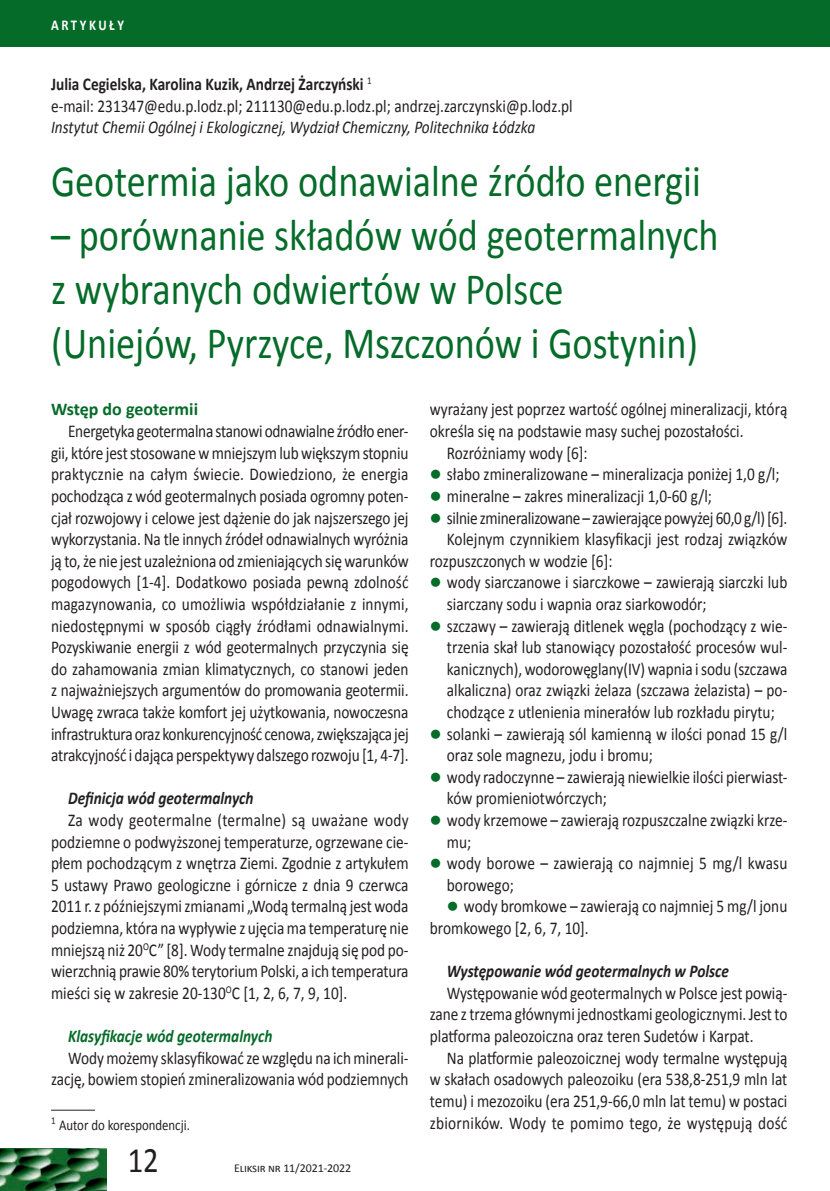
<style>
.page{position:relative;width:830px;height:1191px;background:#fff}
.page>*{position:absolute;margin:0;border:0;box-sizing:border-box;transform-origin:0 0}
.t1{font:45px/54px "Calibri";color:#056b29;scale:.85 1}
.t2{font:36px "Calibri";color:#231f20;scale:.85 1}
.t3{font:18px/21.6px "Calibri";color:#231f20;scale:.85 1}
.t4{font:italic 18px "Calibri";color:#231f20;scale:.85 1}
.t5{font:italic 700 18px "Calibri";color:#231f20;scale:.85 1}
.t6{font:italic 700 18px "Calibri";color:#056b29;scale:.85 1}
.t7{font:700 18px "Calibri";color:#056b29}
.t8{font:15px "Calibri";color:#231f20;scale:.85 1}
.t9{font:700 15px "Calibri";letter-spacing:.2em;color:#fff;scale:.85 1}
.t10{font:12px "Calibri";letter-spacing:-.01em;color:#231f20}
.s1{font-weight:700}
.s2{color:#056b29}
</style>
<div class="page">
<div style="left:0;top:0;width:829px;height:47px;background:#056b29"></div>
<img style="left:0;top:1148px;width:107px;height:43px">
<hr style="left:51px;top:1109px;width:44px;height:1px;background:#231f20">
<p class="t9" style="left:51px;top:16px;width:87px">ARTYKUŁY</p>
<p class="t3" style="left:51px;top:73px;width:615px"><span class="s1">Julia Cegielska, Karolina Kuzik, Andrzej Żarczyński</span> <sup>1<br></sup>e-mail: 231347@edu.p.lodz.pl; 211130@edu.p.lodz.pl; andrzej.zarczynski@p.lodz.pl</p>
<p class="t4" style="left:51px;top:115px;width:571px">Instytut Chemii Ogólnej i Ekologicznej, Wydział Chemiczny, Politechnika Łódzka</p>
<h1 class="t1" style="left:51px;top:154px;width:765px">Geotermia jako odnawialne źródło energii</h1>
<h1 class="t1" style="left:51px;top:208px;width:786px">– porównanie składów wód geotermalnych z wybranych odwiertów w Polsce (Uniejów, Pyrzyce, Mszczonów i Gostynin)</h1>
<p class="t7" style="left:51px;top:398px;width:148px">Wstęp do geotermii</p>
<p class="t3" style="left:51px;top:420px;width:422px;text-align:justify;text-indent:17px">Energetyka geotermalna stanowi odnawialne źródło ener&shy;gii, które jest stosowane w mniejszym lub większym stopniu praktycznie na całym świecie. Dowiedziono, że energia pochodząca z wód geotermalnych posiada ogromny poten&shy;cjał rozwojowy i celowe jest dążenie do jak najszerszego jej wykorzystania. Na tle innych źródeł odnawialnych wyróżnia ją to, że nie jest uzależniona od zmieniających się warunków pogodowych [1-4]. Dodatkowo posiada pewną zdolność magazynowania, co umożliwia współdziałanie z innymi, niedostępnymi w sposób ciągły źródłami odnawialnymi.<br>Pozyskiwanie energii z wód geotermalnych przyczynia się do zahamowania zmian klimatycznych, co stanowi jeden z najważniejszych argumentów do promowania geotermii.<br>Uwagę zwraca także komfort jej użytkowania, nowoczesna infrastruktura oraz konkurencyjność cenowa, zwiększająca jej atrakcyjność i dająca perspektywy dalszego rozwoju [1, 4-7].</p>
<p class="t5" style="left:68px;top:787px;width:220px">Definicja wód geotermalnych</p>
<p class="t3" style="left:51px;top:809px;width:422px;text-align:justify;text-indent:17px">Za wody geotermalne (termalne) są uważane wody podziemne o podwyższonej temperaturze, ogrzewane cie&shy;płem pochodzącym z wnętrza Ziemi. Zgodnie z artykułem 5 ustawy Prawo geologiczne i górnicze z dnia 9 czerwca 2011 r. z późniejszymi zmianami „Wodą termalną jest woda podziemna, która na wypływie z ujęcia ma temperaturę nie mniejszą niż 20<sup>O</sup>C” [8]. Wody termalne znajdują się pod po&shy;wierzchnią prawie 80% terytorium Polski, a ich temperatura mieści się w zakresie 20-130<sup>O</sup>C [1, 2, 6, 7, 9, 10].</p>
<p class="t6" style="left:68px;top:1024px;width:242px">Klasyfikacje wód geotermalnych</p>
<p class="t3" style="left:51px;top:1047px;width:422px;text-align:right">Wody możemy sklasyfikować ze względu na ich minerali&shy;zację, bowiem stopień zmineralizowania wód podziemnych</p>
<p class="t8" style="left:51px;top:1115px;width:165px"><sup>1</sup> Autor do korespondencji.</p>
<h2 class="t2" style="left:128px;top:1137px;width:38px">12</h2>
<p class="t10" style="left:234px;top:1160px;width:119px">Eliksir nr 11/2021-2022</p>
<p class="t3" style="left:429px;top:399px;width:422px">wyrażany jest poprzez wartość ogólnej mineralizacji, którą</p>
<p class="t3" style="left:429px;top:420px;width:370px">określa się na podstawie masy suchej pozostałości.</p>
<p class="t3" style="left:446px;top:442px;width:167px">Rozróżniamy wody [6]:</p>
<p class="t3" style="left:429px;top:463px;width:412px"><span class="s2">●</span> słabo zmineralizowane – mineralizacja poniżej 1,0 g/l;</p>
<p class="t3" style="left:429px;top:485px;width:333px"><span class="s2">●</span> mineralne – zakres mineralizacji 1,0-60 g/l;</p>
<p class="t3" style="left:429px;top:507px;width:422px"><span class="s2">●</span> silnie zmineralizowane – zawierające powyżej 60,0 g/l) [6].</p>
<p class="t3" style="left:446px;top:528px;width:402px">Kolejnym czynnikiem klasyfikacji jest rodzaj związków</p>
<p class="t3" style="left:429px;top:550px;width:216px">rozpuszczonych w wodzie [6]:</p>
<p class="t3" style="left:446px;top:571px;width:402px;text-indent:-17px"><span class="s2">●</span> wody siarczanowe i siarczkowe – zawierają siarczki lub siarczany sodu i wapnia oraz siarkowodór;</p>
<p class="t3" style="left:446px;top:615px;width:402px;text-align:justify;text-indent:-17px"><span class="s2">●</span> szczawy – zawierają ditlenek węgla (pochodzący z wie&shy;trzenia skał lub stanowiący pozostałość procesów wul&shy;kanicznych), wodorowęglany(IV) wapnia i sodu (szczawa alkaliczna) oraz związki żelaza (szczawa żelazista) – po&shy;chodzące z utlenienia minerałów lub rozkładu pirytu;</p>
<p class="t3" style="left:446px;top:723px;width:402px;text-indent:-17px"><span class="s2">●</span> solanki – zawierają sól kamienną w ilości ponad 15 g/l oraz sole magnezu, jodu i bromu;</p>
<p class="t3" style="left:446px;top:766px;width:402px;text-indent:-17px"><span class="s2">●</span> wody radoczynne – zawierają niewielkie ilości pierwiast&shy;ków promieniotwórczych;</p>
<p class="t3" style="left:446px;top:809px;width:402px;text-indent:-17px"><span class="s2">●</span> wody krzemowe – zawierają rozpuszczalne związki krze&shy;mu;</p>
<p class="t3" style="left:446px;top:852px;width:402px;text-indent:-17px"><span class="s2">●</span> wody borowe – zawierają co najmniej 5 mg/l kwasu borowego;</p>
<p class="t3" style="left:429px;top:895px;width:422px;text-indent:17px"><span class="s2">●</span> wody bromkowe – zawierają co najmniej 5 mg/l jonu bromkowego [2, 6, 7, 10].</p>
<p class="t5" style="left:446px;top:960px;width:333px">Występowanie wód geotermalnych w Polsce</p>
<p class="t3" style="left:429px;top:982px;width:422px;text-align:justify;text-indent:17px">Występowanie wód geotermalnych w Polsce jest powią&shy;zane z trzema głównymi jednostkami geologicznymi. Jest to platforma paleozoiczna oraz teren Sudetów i Karpat.</p>
<p class="t3" style="left:429px;top:1047px;width:422px;text-align:justify;text-indent:17px">Na platformie paleozoicznej wody termalne występują w skałach osadowych paleozoiku (era 538,8-251,9 mln lat temu) i mezozoiku (era 251,9-66,0 mln lat temu) w postaci zbiorników. Wody te pomimo tego, że występują dość</p>
</div>
